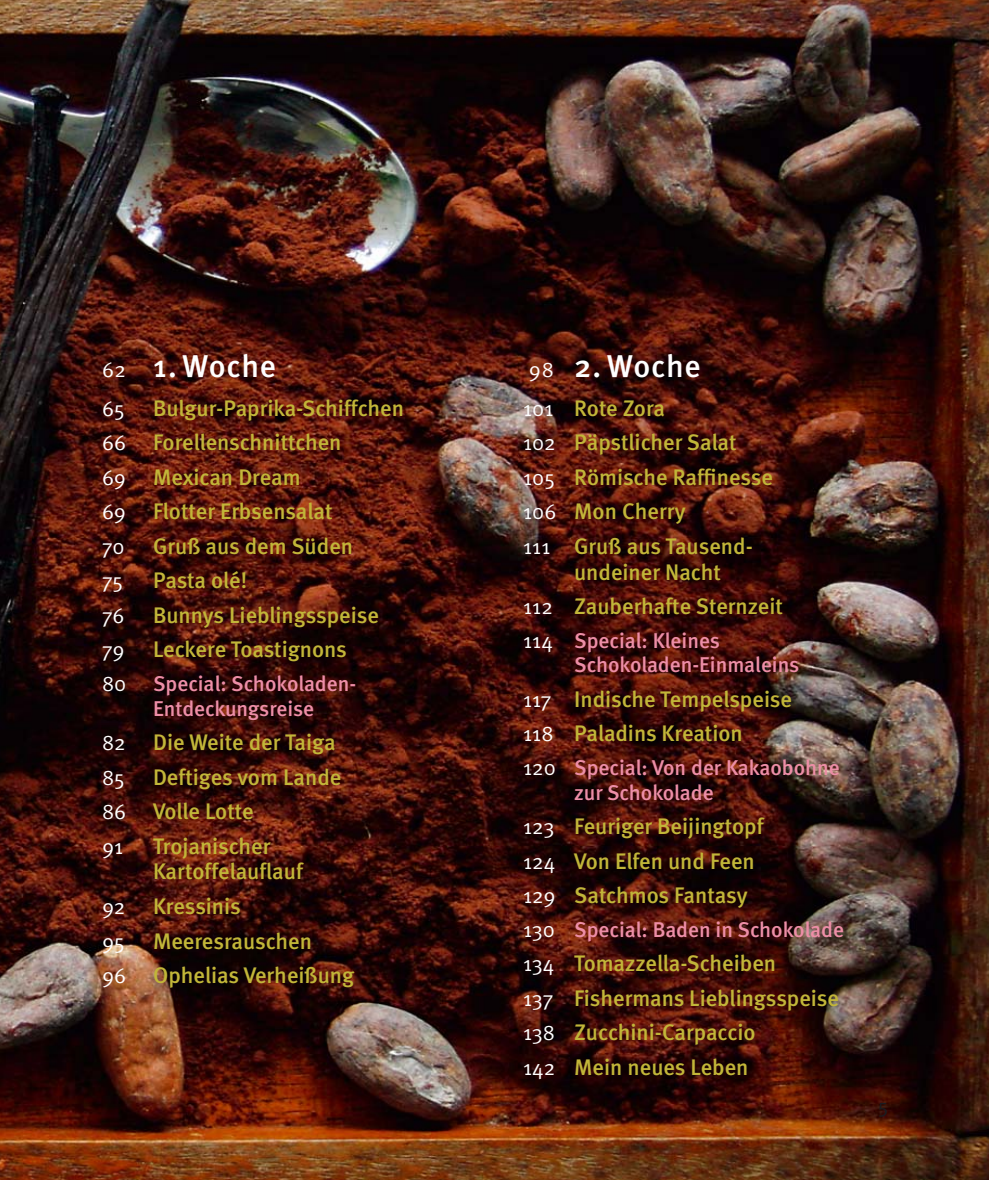
<style>
.page{position:relative;width:989px;height:1180px;background:#fff}
.page>*{position:absolute;margin:0;border:0;box-sizing:border-box;transform-origin:0 0}
.t1{font:500 31.5px "Meta";letter-spacing:.02em;color:#fff}
.t2{font:500 22.5px/34.4px "Meta";color:#c2b639}
.t3{font:500 21.38px/24.8px "Meta";color:#ed8ea7}
.t4{font:21.38px "Meta Normal";letter-spacing:-.005em;color:#fff}
.t5{font:20.25px "Meta Normal";color:#1b1c20}
.s1{font-family:"Meta Normal";font-weight:400;font-size:21.38px}
.s2{font-family:"Meta Normal";font-weight:400;font-size:21.38px;color:#fff}
.s3{font-family:"Meta Normal";font-weight:400;color:#fff}
</style>
<div class="page">
<img style="left:0;top:0;width:989px;height:1180px">
<h1 class="t1" style="left:102px;top:355px;width:175px"><span class="s1">62</span> 1. Woche</h1>
<p class="t4" style="left:102px;top:401px;width:24px">65</p>
<p class="t2" style="left:102px;top:393px;width:303px;text-indent:51px">Bulgur-Paprika-Schiffchen<br><span class="s2">66</span> Forellenschnittchen<br><span class="s2">69</span> Mexican Dream<br><span class="s2">69</span> Flotter Erbsensalat</p>
<p class="t4" style="left:102px;top:539px;width:24px">70</p>
<p class="t2" style="left:153px;top:532px;width:201px">Gruß aus dem Süden</p>
<p class="t4" style="left:102px;top:573px;width:22px">75</p>
<p class="t2" style="left:153px;top:566px;width:96px">Pasta olé!</p>
<p class="t4" style="left:102px;top:608px;width:24px">76</p>
<p class="t2" style="left:153px;top:601px;width:227px">Bunnys Lieblingsspeise</p>
<p class="t4" style="left:102px;top:642px;width:24px">79</p>
<p class="t2" style="left:153px;top:635px;width:195px">Leckere Toastignons</p>
<p class="t4" style="left:102px;top:676px;width:26px">80</p>
<p class="t3" style="left:153px;top:673px;width:205px">Special: Schokoladen-<br>Entdeckungsreise</p>
<p class="t2" style="left:102px;top:728px;width:235px"><span class="s2">82</span> Die Weite der Taiga</p>
<p class="t4" style="left:102px;top:769px;width:24px">85</p>
<p class="t2" style="left:102px;top:762px;width:241px;text-indent:51px">Deftiges vom Lande<br><span class="s2">86</span> Volle Lotte</p>
<p class="t4" style="left:102px;top:838px;width:23px">91</p>
<p class="t2" style="left:153px;top:835px;width:151px;line-height:25.9px">Trojanischer<br>Kartoffelauflauf</p>
<p class="t2" style="left:102px;top:892px;width:140px"><span class="s2">92</span> Kressinis</p>
<p class="t4" style="left:102px;top:933px;width:24px">95</p>
<p class="t2" style="left:102px;top:926px;width:253px;text-align:center">Meeresrauschen<br><span class="s2">96</span> Ophelias Verheißung</p>
<h1 class="t1" style="left:529px;top:355px;width:173px"><span class="s1">98</span> 2. Woche</h1>
<p class="t2" style="left:523px;top:393px;width:251px"><span class="s2">101</span> Rote Zora<br><span class="s2">102</span> Päpstlicher Salat<br><span class="s2">105</span> Römische Raffinesse<br><span class="s2">106</span> Mon Cherry<br><span class="s2">111</span> Gruß aus Tausend -</p>
<p class="t2" style="left:523px;top:557px;width:261px;text-align:center">undeiner Nacht<br><span class="s2">112</span> Zauberhafte Sternzeit</p>
<p class="t3" style="left:574px;top:630px;width:227px;text-indent:-51px"><span class="s3">114</span> Special: Kleines<br>Schokoladen-Einmaleins</p>
<p class="t2" style="left:523px;top:685px;width:270px"><span class="s2">117</span> Indische Tempelspeise<br><span class="s2">118</span> Paladins Kreation</p>
<p class="t3" style="left:574px;top:757px;width:267px;text-indent:-51px"><span class="s3">120</span> Special: Von der Kakaobohne zur Schokolade</p>
<p class="t2" style="left:523px;top:812px;width:242px"><span class="s2">123</span> Feuriger Beijingtopf<br><span class="s2">124</span> Von Elfen und Feen<br><span class="s2">129</span> Satchmos Fantasy</p>
<p class="t3" style="left:523px;top:919px;width:322px"><span class="s3">130</span> Special: Baden in Schokolade</p>
<p class="t2" style="left:523px;top:949px;width:317px"><span class="s2">134</span> Tomazzella-Scheiben<br><span class="s2">137</span> Fishermans Lieblingsspeise<br><span class="s2">138</span> Zucchini-Carpaccio<br><span class="s2">142</span> Mein neues Leben</p>
<p class="t5" style="left:878px;top:1099px;width:11px">5</p>
</div>
